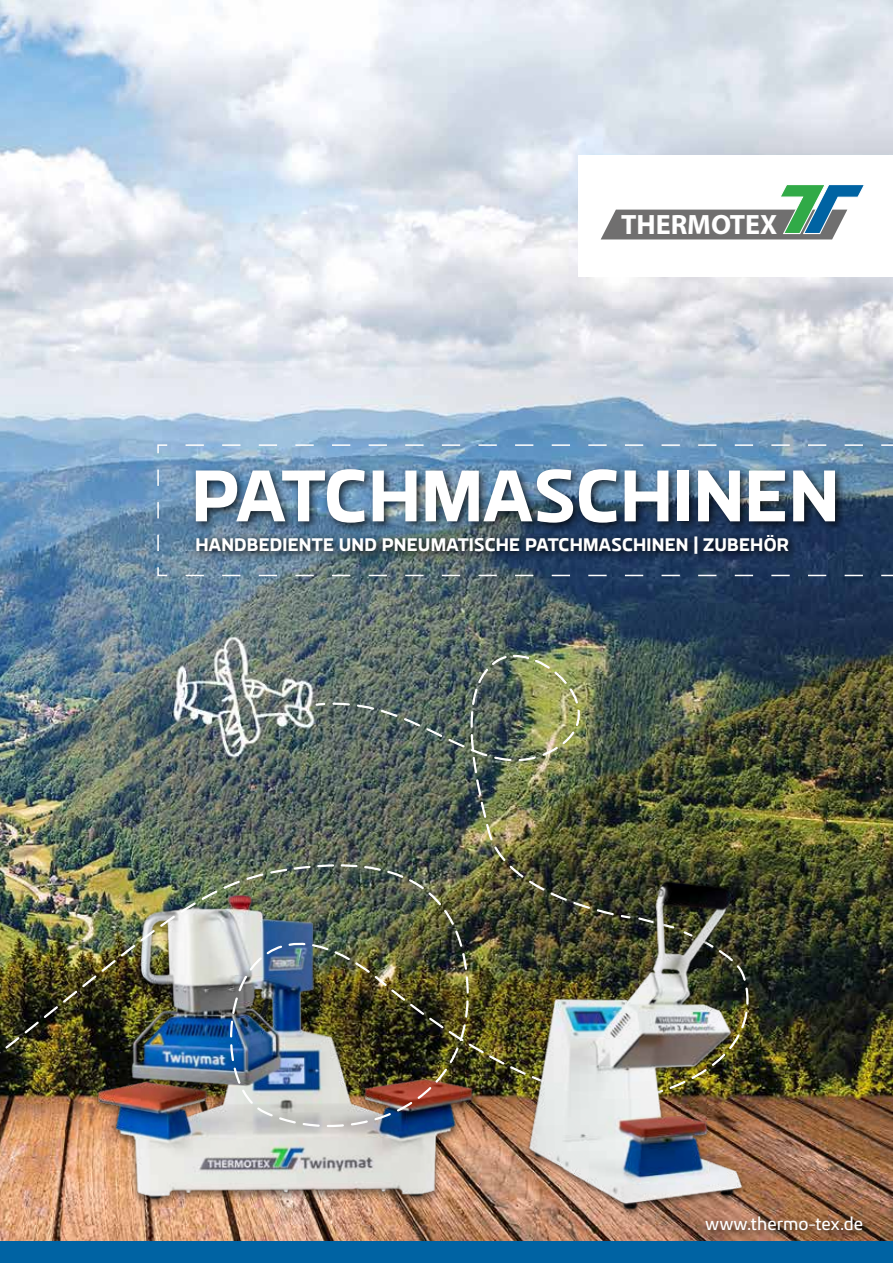
<style>
.page{position:relative;width:893px;height:1263px;background:#fff}
.page>*{position:absolute;margin:0;border:0;box-sizing:border-box;transform-origin:0 0}
.t1{font:700 72px "Kuro";letter-spacing:.005em;color:#fff}
.t2{font:28.05px "Myriad MM 700 600";color:#fff}
.t3{font:700 18px "Kuro";letter-spacing:.01em;color:#fff}
.t4{font:500 18px "Kuro";color:#fff}
</style>
<div class="page">
<img style="left:0;top:0;width:893px;height:1242px">
<div style="left:578px;top:155px;width:315px;height:121px;background:#fff"></div>
<svg style="left:601px;top:185px;width:263px;height:54px"></svg>
<img style="left:314px;top:654px;width:318px;height:186px">
<svg style="left:157px;top:444px;width:736px;height:133px;background:#5c7d9c"></svg>
<div style="left:191px;top:464px;width:655px;height:70px;background:#000;opacity:.75"></div>
<svg style="left:190px;top:529px;width:608px;height:34px;background:#33495e"></svg>
<div style="left:701px;top:1212px;width:172px;height:29px;background:#000;opacity:.8"></div>
<div style="left:0;top:1242px;width:893px;height:21px;background:#0063a3"></div>
<img style="left:518px;top:1144px;width:233px;height:73px">
<img style="left:66px;top:1144px;width:433px;height:88px">
<svg style="left:0;top:1118px;width:6px;height:21px"></svg>
<img style="left:23px;top:840px;width:728px;height:304px">
<img style="left:0;top:737px;width:470px;height:381px">
<h2 class="t2" style="left:621px;top:210px;width:158px">THERMOTEX</h2>
<h1 class="t1" style="left:191px;top:450px;width:650px">PATCHMASCHINEN</h1>
<p class="t3" style="left:195px;top:533px;width:595px">HANDBEDIENTE UND PNEUMATISCHE PATCHMASCHINEN | ZUBEHÖR</p>
<p class="t4" style="left:705px;top:1212px;width:159px">www.thermo-tex.de</p>
</div>
